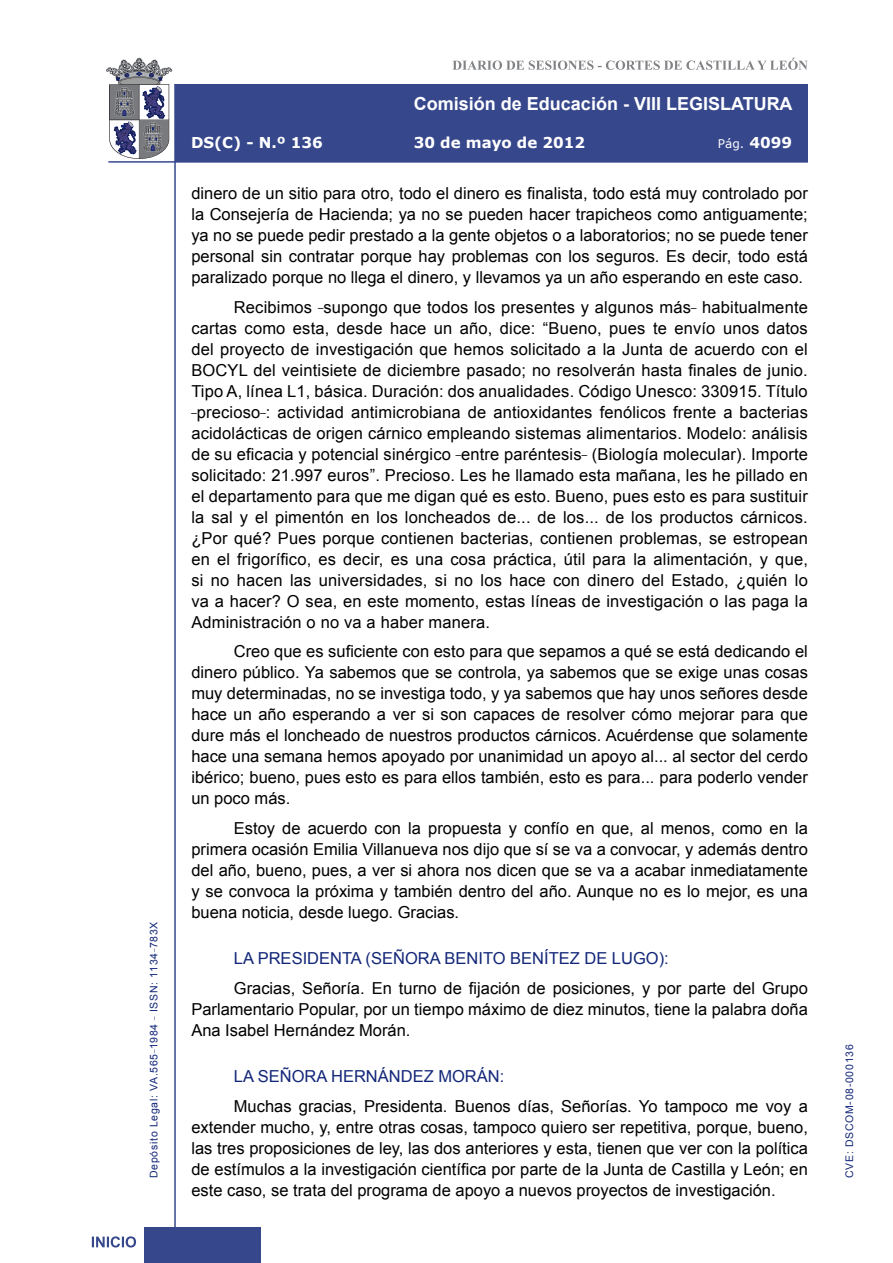
<style>
.page{position:relative;width:893px;height:1263px;background:#fff}
.page>*{position:absolute;margin:0;border:0;box-sizing:border-box;transform-origin:0 0}
.t1{font:700 18px "Arial";color:#fff}
.t2{font:16.5px/21px "Arial";color:#000;text-align:justify}
.Orador{font:16.5px "Arial";color:#122678}
.t3{font:700 15px "Verdana";color:#fff}
.t4{font:12px "Verdana";color:#fff}
.t5{font:10.5px "Arial";letter-spacing:.065em;color:#122678}
.s1{font-weight:700;font-size:15px}
</style>
<div class="page">
<svg style="left:452px;top:58px;width:356px;height:12px"></svg>
<hr style="left:174px;top:84px;width:2px;height:1179px;background:#36478c">
<div style="left:144px;top:1227px;width:117px;height:36px;background:#36478c"></div>
<div style="left:175px;top:84px;width:633px;height:78px;background:#36478c"></div>
<hr style="left:108px;top:161px;width:700px;height:2px;background:#36478c">
<svg style="left:92px;top:1236px;width:44px;height:11px"></svg>
<svg style="left:106px;top:58px;width:66px;height:101px"></svg>
<p class="t5" style="left:147px;top:1178px;width:258px;rotate:-90deg">Depósito Legal: VA.565<sup>_</sup>1984 <sup>_</sup> ISSN: 1134<sup>_</sup>783X</p>
<p class="t1" style="left:414px;top:92px;width:380px">Comisión de Educación - VIII LEGISLATURA</p>
<p class="t3" style="left:191px;top:133px;width:133px">DS(C) - N.º 136</p>
<p class="t3" style="left:414px;top:133px;width:173px">30 de mayo de 2012</p>
<p class="t4" style="left:718px;top:136px;width:76px">Pág. <span class="s1">4099</span></p>
<p class="t2" style="left:191px;top:183px;width:618px">dinero de un sitio para otro, todo el dinero es finalista, todo está muy controlado por la Consejería de Hacienda; ya no se pueden hacer trapicheos como antiguamente; ya no se puede pedir prestado a la gente objetos o a laboratorios; no se puede tener personal sin contratar porque hay problemas con los seguros. Es decir, todo está paralizado porque no llega el dinero, y llevamos ya un año esperando en este caso.</p>
<p class="t2" style="left:191px;top:296px;width:618px;text-indent:43px">Recibimos <sup>_</sup>supongo que todos los presentes y algunos más<sup>_</sup> habitualmente cartas como esta, desde hace un año, dice: “Bueno, pues te envío unos datos del proyecto de investigación que hemos solicitado a la Junta de acuerdo con el BOCYL del veintisiete de diciembre pasado; no resolverán hasta finales de junio.<br>Tipo A, línea L1, básica. Duración: dos anualidades. Código Unesco: 330915. Título <sup>_</sup>precioso<sup>_</sup>: actividad antimicrobiana de antioxidantes fenólicos frente a bacterias acidolácticas de origen cárnico empleando sistemas alimentarios. Modelo: análisis de su eficacia y potencial sinérgico <sup>_</sup>entre paréntesis<sup>_</sup> (Biología molecular). Importe solicitado: 21.997 euros”. Precioso. Les he llamado esta mañana, les he pillado en el departamento para que me digan qué es esto. Bueno, pues esto es para sustituir la sal y el pimentón en los loncheados de... de los... de los productos cárnicos. ¿Por qué? Pues porque contienen bacterias, contienen problemas, se estropean en el frigorífico, es decir, es una cosa práctica, útil para la alimentación, y que, si no hacen las universidades, si no los hace con dinero del Estado, ¿quién lo va a hacer? O sea, en este momento, estas líneas de investigación o las paga la Administración o no va a haber manera.</p>
<p class="t2" style="left:191px;top:641px;width:618px;text-indent:43px">Creo que es suficiente con esto para que sepamos a qué se está dedicando el dinero público. Ya sabemos que se controla, ya sabemos que se exige unas cosas muy determinadas, no se investiga todo, y ya sabemos que hay unos señores desde hace un año esperando a ver si son capaces de resolver cómo mejorar para que dure más el loncheado de nuestros productos cárnicos. Acuérdense que solamente hace una semana hemos apoyado por unanimidad un apoyo al... al sector del cerdo ibérico; bueno, pues esto es para ellos también, esto es para... para poderlo vender un poco más.</p>
<p class="t2" style="left:191px;top:817px;width:618px;text-indent:43px">Estoy de acuerdo con la propuesta y confío en que, al menos, como en la primera ocasión Emilia Villanueva nos dijo que sí se va a convocar, y además dentro del año, bueno, pues, a ver si ahora nos dicen que se va a acabar inmediatamente y se convoca la próxima y también dentro del año. Aunque no es lo mejor, es una buena noticia, desde luego. Gracias.</p>
<p class="Orador" style="left:234px;top:948px;width:436px">LA PRESIDENTA (SEÑORA BENITO BENÍTEZ DE LUGO):</p>
<p class="t2" style="left:191px;top:978px;width:618px;text-indent:43px">Gracias, Señoría. En turno de fijación de posiciones, y por parte del Grupo Parlamentario Popular, por un tiempo máximo de diez minutos, tiene la palabra doña Ana Isabel Hernández Morán.</p>
<p class="Orador" style="left:234px;top:1066px;width:272px">LA SEÑORA HERNÁNDEZ MORÁN:</p>
<p class="t2" style="left:191px;top:1096px;width:618px;text-indent:43px">Muchas gracias, Presidenta. Buenos días, Señorías. Yo tampoco me voy a extender mucho, y, entre otras cosas, tampoco quiero ser repetitiva, porque, bueno, las tres proposiciones de ley, las dos anteriores y esta, tienen que ver con la política de estímulos a la investigación científica por parte de la Junta de Castilla y León; en este caso, se trata del programa de apoyo a nuevos proyectos de investigación.</p>
<p class="t5" style="left:843px;top:1178px;width:135px;rotate:-90deg">CVE: DSCOM-08-000136</p>
</div>
